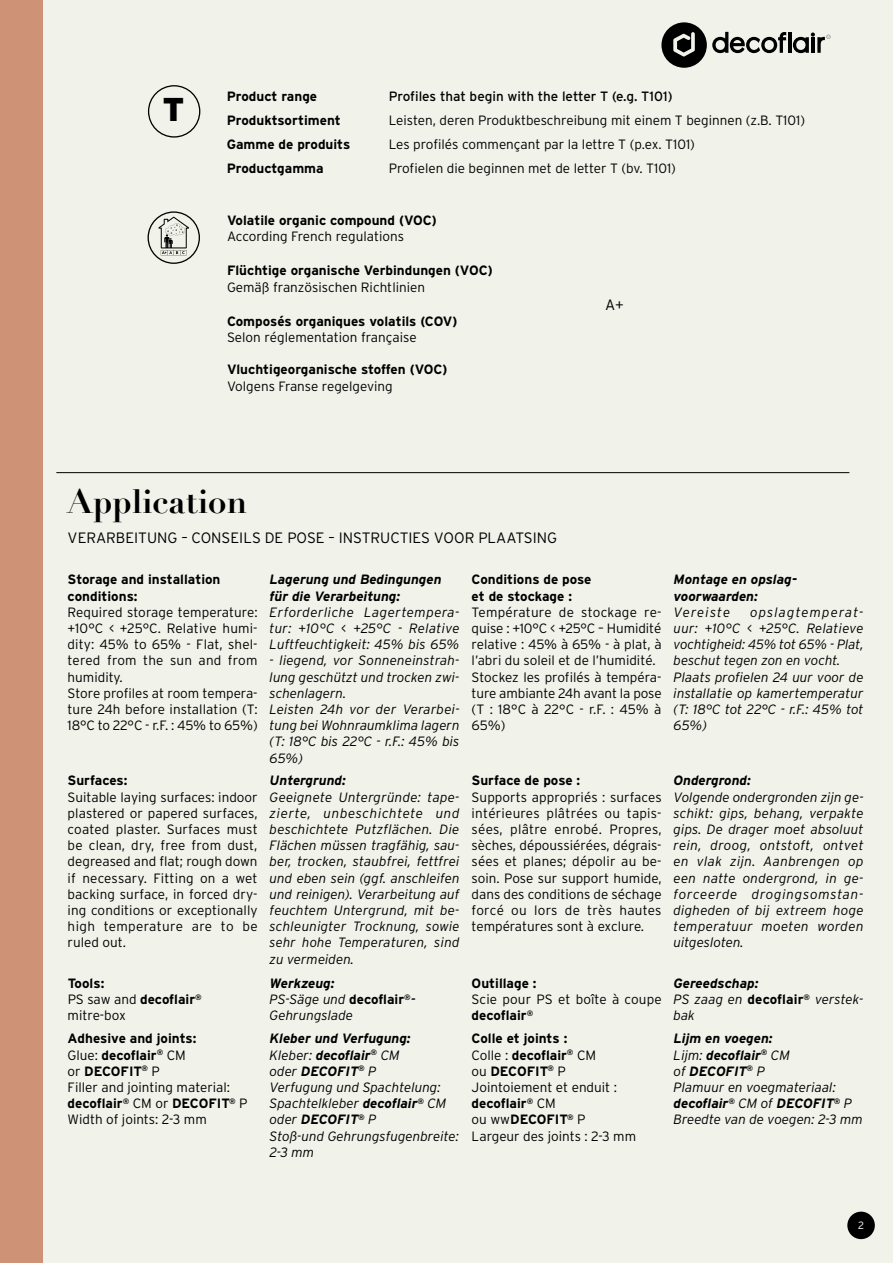
<style>
.page{position:relative;width:893px;height:1263px;background:#f1f2ea}
.page>*{position:absolute;margin:0;border:0;box-sizing:border-box;transform-origin:0 0}
.t1{font:700 33px "Didot LT Pro";color:#000}
.t2{font:900 33px "Interstate";color:#000}
.t3{font:300 15px "Interstate";color:#000}
.t4{font:300 15px "Interstate";color:#000}
.t5{font:300 13.5px/16.2px "Interstate";color:#000}
.t6{font:italic 300 13.5px/16.2px "Interstate";color:#000}
.t7{font:700 13.5px/16.2px "Interstate";color:#000}
.t8{font:italic 700 13.5px/16.2px "Interstate";color:#000}
.t9{font:13.5px "Interstate";color:#000}
.t10{font:italic 300 13.5px "Interstate";letter-spacing:.075em;color:#000}
.t11{font:300 10.5px "Interstate";color:#fff}
.s1{font-weight:700}
.s2{font-weight:700;font-style:normal}
.s3{font-weight:400}
</style>
<div class="page">
<hr style="left:788px;top:32px;width:3px;height:21px;background:#000">
<svg style="left:661px;top:22px;width:125px;height:46px"></svg>
<svg style="left:793px;top:33px;width:38px;height:20px"></svg>
<div style="left:847px;top:1211px;width:28px;height:28px;background:#000;border-radius:50%"></div>
<div style="left:0;top:0;width:43px;height:1263px;background:#ce9277"></div>
<svg style="left:148px;top:85px;width:52px;height:53px"></svg>
<svg style="left:148px;top:211px;width:52px;height:53px"></svg>
<hr style="left:56px;top:472px;width:793px;height:1px;background:#000">
<h1 class="t2" style="left:162px;top:91px;width:24px">T</h1>
<p class="t7" style="left:227px;top:88px;width:92px">Product range</p>
<p class="t9" style="left:389px;top:88px;width:285px">Profiles that begin with the letter T (e.g. T101)</p>
<p class="t7" style="left:227px;top:112px;width:116px">Produktsortiment</p>
<p class="t5" style="left:389px;top:112px;width:418px">Leisten, deren Produktbeschreibung mit einem T beginnen (z.B. T101)</p>
<p class="t7" style="left:227px;top:136px;width:125px">Gamme de produits</p>
<p class="t5" style="left:389px;top:136px;width:308px">Les profilés commençant par la lettre T (p.ex. T101)</p>
<p class="t7" style="left:227px;top:160px;width:98px">Productgamma</p>
<p class="t5" style="left:389px;top:160px;width:289px">Profielen die beginnen met de letter T (bv. T101)</p>
<p class="t7" style="left:227px;top:212px;width:211px">Volatile organic compound (VOC)</p>
<p class="t5" style="left:227px;top:228px;width:179px">According French regulations</p>
<p class="t7" style="left:227px;top:262px;width:267px">Flüchtige organische Verbindungen (VOC)</p>
<p class="t5" style="left:227px;top:279px;width:200px">Gemäß französischen Richtlinien</p>
<p class="t7" style="left:227px;top:313px;width:232px">Composés organiques volatils (COV)</p>
<p class="t5" style="left:227px;top:329px;width:191px">Selon réglementation française</p>
<p class="t7" style="left:227px;top:361px;width:222px">Vluchtigeorganische stoffen (VOC)</p>
<p class="t5" style="left:227px;top:378px;width:167px">Volgens Franse regelgeving</p>
<p class="t4" style="left:605px;top:296px;width:20px">A+</p>
<h1 class="t1" style="left:68px;top:481px;width:181px">Application</h1>
<p class="t3" style="left:68px;top:529px;width:491px">VERARBEITUNG – CONSEILS DE POSE – INSTRUCTIES VOOR PLAATSING</p>
<p class="t7" style="left:68px;top:571px;width:154px">Storage and installation conditions:</p>
<p class="t5" style="left:68px;top:604px;width:192px">Required storage temperature: +10°C &lt; +25°C. Relative humi&shy;dity: 45% to 65% - Flat, shel&shy;tered from the sun and from humidity.<br>Store profiles at room tempera&shy;ture 24h before installation (T:<br>18°C to 22°C - r.F. : 45% to 65%)</p>
<p class="t7" style="left:472px;top:571px;width:121px">Conditions de pose et de stockage :</p>
<p class="t5" style="left:472px;top:604px;width:192px">Température de stockage re&shy;quise : +10°C &lt; +25°C – Humidité relative : 45% à 65% - à plat, à l’abri du soleil et de l’humidité.<br>Stockez les profilés à tempéra&shy;ture ambiante 24h avant la pose (T : 18°C à 22°C - r.F. : 45% à<br>65%)</p>
<p class="t8" style="left:270px;top:571px;width:173px">Lagerung und Bedingungen für die Verarbeitung:</p>
<p class="t6" style="left:270px;top:604px;width:191px;text-align:justify">Erforderliche Lagertempera&shy;tur: +10°C &lt; +25°C - Relative Luftfeuchtigkeit: 45% bis 65%</p>
<p class="t6" style="left:270px;top:652px;width:192px">- liegend, vor Sonneneinstrah&shy;lung geschützt und trocken zwi&shy;schenlagern.<br>Leisten 24h vor der Verarbei&shy;tung bei Wohnraumklima lagern (T: 18°C bis 22°C - r.F.: 45% bis<br>65%)</p>
<p class="t7" style="left:68px;top:772px;width:61px">Surfaces:</p>
<p class="t5" style="left:68px;top:789px;width:192px;text-align:justify">Suitable laying surfaces: indoor plastered or papered surfaces, coated plaster. Surfaces must be clean, dry, free from dust, degreased and flat; rough down if necessary. Fitting on a wet backing surface, in forced dry&shy;ing conditions or exceptionally high temperature are to be ruled out.</p>
<p class="t8" style="left:270px;top:772px;width:78px">Untergrund:</p>
<p class="t6" style="left:270px;top:789px;width:192px;text-align:justify">Geeignete Untergründe: tape&shy;zierte, unbeschichtete und beschichtete Putzflächen. Die Flächen müssen tragfähig, sau&shy;ber, trocken, staubfrei, fettfrei und eben sein (ggf. anschleifen und reinigen). Verarbeitung auf feuchtem Untergrund, mit be&shy;schleunigter Trocknung, sowie sehr hohe Temperaturen, sind zu vermeiden.</p>
<p class="t7" style="left:472px;top:772px;width:110px">Surface de pose :</p>
<p class="t5" style="left:472px;top:789px;width:192px;text-align:justify">Supports appropriés : surfaces intérieures plâtrées ou tapis&shy;sées, plâtre enrobé. Propres, sèches, dépoussiérées, dégrais&shy;sées et planes; dépolir au be&shy;soin. Pose sur support humide, dans des conditions de séchage forcé ou lors de très hautes températures sont à exclure.</p>
<p class="t5" style="left:68px;top:975px;width:136px"><span class="s1">Tools:<br></span>PS saw and <span class="s1">decoflair</span><sup>® </sup>mitre-box</p>
<p class="t6" style="left:270px;top:975px;width:147px"><span class="s1">Werkzeug:<br></span>PS-Säge und <span class="s2">decoflair</span><sup>®</sup><span class="s3">-<br></span>Gehrungslade</p>
<p class="t7" style="left:472px;top:975px;width:66px">Outillage :</p>
<p class="t5" style="left:472px;top:991px;width:192px">Scie pour PS et boîte à coupe <span class="s1">decoflair</span><sup>®</sup></p>
<p class="t8" style="left:674px;top:571px;width:125px">Montage en opslag&shy;voorwaarden:</p>
<p class="t10" style="left:674px;top:604px;width:58px">Vereiste</p>
<p class="t6" style="left:674px;top:604px;width:192px;text-indent:76px">opslagtemperat&shy;uur: +10°C &lt; +25°C. Relatieve vochtigheid: 45% tot 65% - Plat, beschut tegen zon en vocht.<br>Plaats profielen 24 uur voor de installatie op kamertemperatur (T: 18°C tot 22°C - r.F.: 45% tot<br>65%)</p>
<p class="t8" style="left:674px;top:772px;width:79px">Ondergrond:</p>
<p class="t6" style="left:674px;top:789px;width:192px;text-align:justify">Volgende ondergronden zijn ge&shy;schikt: gips, behang, verpakte gips. De drager moet absoluut rein, droog, ontstoft, ontvet en vlak zijn. Aanbrengen op een natte ondergrond, in ge&shy;forceerde drogingsomstan&shy;digheden of bij extreem hoge temperatuur moeten worden uitgesloten.</p>
<p class="t6" style="left:674px;top:975px;width:191px"><span class="s1">Gereedschap:<br></span>PS zaag en <span class="s2">decoflair</span><sup>®</sup> verstek&shy;bak</p>
<p class="t5" style="left:68px;top:1030px;width:181px"><span class="s1">Adhesive and joints:<br></span>Glue: <span class="s1">decoflair</span><sup>®</sup> CM<br>or <span class="s1">DECOFIT</span><sup>®</sup> P<br>Filler and jointing material: <span class="s1">decoflair</span><sup>®</sup> CM or <span class="s1">DECOFIT</span><sup>®</sup> P<br>Width of joints: 2-3 mm</p>
<p class="t6" style="left:270px;top:1030px;width:191px"><span class="s1">Kleber und Verfugung:<br></span>Kleber: <span class="s1">decoflair</span><sup>®</sup> CM<br>oder <span class="s1">DECOFIT</span><sup>®</sup> P<br>Verfugung und Spachtelung:<br>Spachtelkleber <span class="s1">decoflair</span><sup>®</sup> CM oder <span class="s1">DECOFIT</span><sup>®</sup> P<br>Stoß-und Gehrungsfugenbreite:<br>2-3 mm</p>
<p class="t5" style="left:472px;top:1030px;width:166px"><span class="s1">Colle et joints :<br></span>Colle : <span class="s1">decoflair</span><sup>®</sup> CM<br>ou <span class="s1">DECOFIT</span><sup>®</sup> P<br>Jointoiement et enduit : <span class="s1">decoflair</span><sup>®</sup> CM<br>ou ww<span class="s1">DECOFIT</span><sup>®</sup> P<br>Largeur des joints : 2-3 mm</p>
<p class="t6" style="left:674px;top:1030px;width:191px"><span class="s1">Lijm en voegen:<br></span>Lijm: <span class="s1">decoflair</span><sup>®</sup> CM<br>of <span class="s1">DECOFIT</span><sup>®</sup> P<br>Plamuur en voegmateriaal: <span class="s1">decoflair</span><sup>®</sup> CM of <span class="s1">DECOFIT</span><sup>®</sup> P<br>Breedte van de voegen: 2-3 mm</p>
<p class="t11" style="left:858px;top:1219px;width:7px">2</p>
</div>
